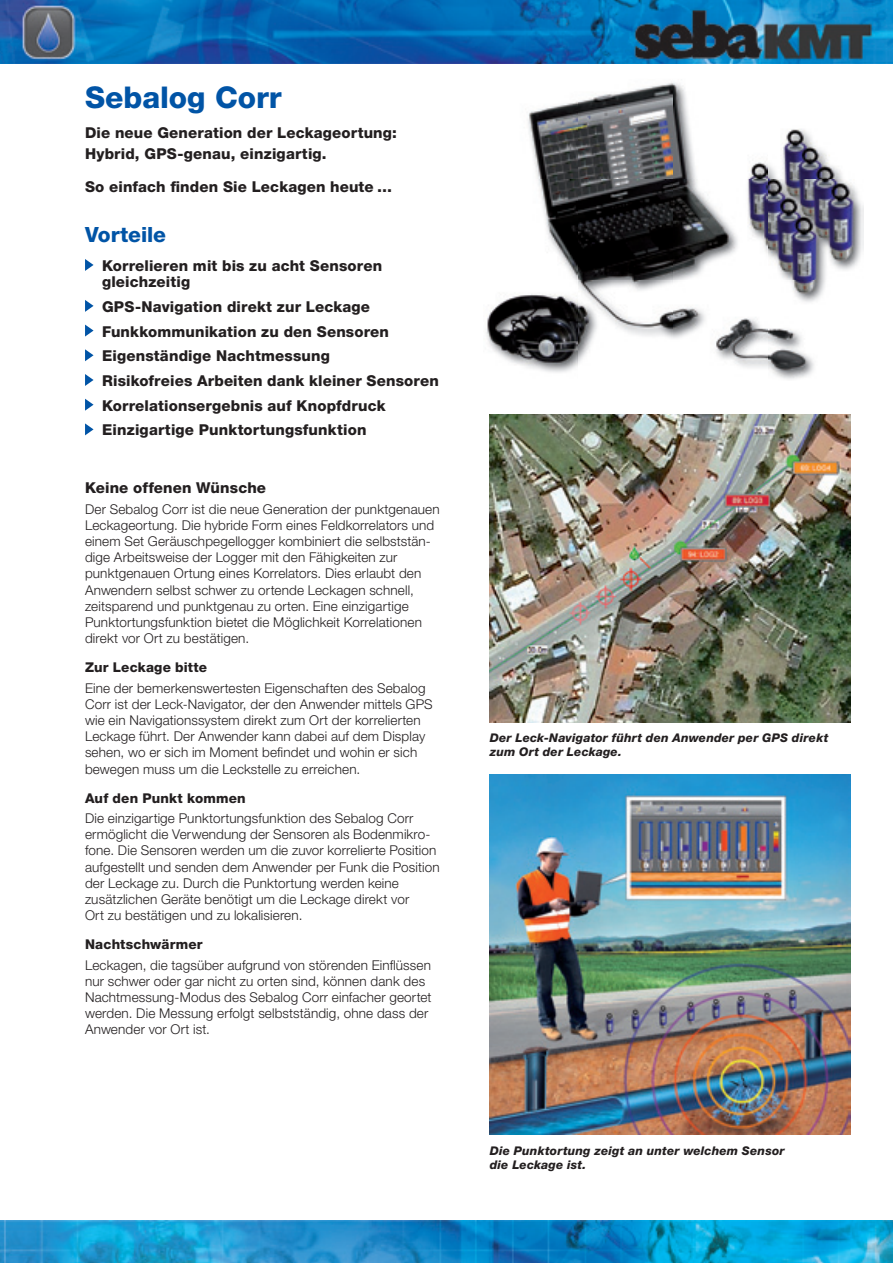
<style>
.page{position:relative;width:893px;height:1263px;background:#fff}
.page>*{position:absolute;margin:0;border:0;box-sizing:border-box;transform-origin:0 0}
.t1{font:800 30px "Helvetica Neue";color:#0154a6}
.t2{font:800 21px "Helvetica Neue";color:#0154a6}
.t3{font:800 15px/24.8px "Helvetica Neue";letter-spacing:.01em;color:#231f20}
.t4{font:300 13.5px/16.2px "Helvetica Neue";letter-spacing:.01em;color:#231f20}
.t5{font:800 13.5px "Helvetica Neue";letter-spacing:.015em;color:#231f20}
.t6{font:italic 800 12px/14.2px "Helvetica Neue";letter-spacing:.015em;color:#231f20}
</style>
<div class="page">
<hr style="left:0;top:1220px;width:893px;height:2px;background:#0154a6">
<svg style="left:85px;top:259px;width:9px;height:12px"></svg>
<svg style="left:85px;top:300px;width:9px;height:12px"></svg>
<svg style="left:85px;top:325px;width:9px;height:12px"></svg>
<svg style="left:85px;top:349px;width:9px;height:12px"></svg>
<svg style="left:85px;top:374px;width:9px;height:12px"></svg>
<svg style="left:85px;top:399px;width:9px;height:12px"></svg>
<svg style="left:85px;top:423px;width:9px;height:12px"></svg>
<img style="left:0;top:1221px;width:893px;height:42px">
<img style="left:0;top:0;width:893px;height:64px">
<img style="left:486px;top:82px;width:377px;height:298px">
<img style="left:490px;top:414px;width:360px;height:309px">
<img style="left:490px;top:774px;width:360px;height:361px">
<h1 class="t1" style="left:85px;top:79px;width:198px">Sebalog Corr</h1>
<p class="t3" style="left:85px;top:122px;width:313px;line-height:21px">Die neue Generation der Leckageortung:<br>Hybrid, GPS-genau, einzigartig.</p>
<p class="t3" style="left:85px;top:174px;width:309px">So einfach finden Sie Leckagen heute …</p>
<h2 class="t2" style="left:85px;top:222px;width:83px">Vorteile</h2>
<p class="t3" style="left:102px;top:257px;width:282px;line-height:16.2px">Korrelieren mit bis zu acht Sensoren gleichzeitig</p>
<p class="t3" style="left:102px;top:294px;width:338px">GPS-Navigation direkt zur Leckage Funkkommunikation zu den Sensoren Eigenständige Nachtmessung<br>Risikofreies Arbeiten dank kleiner Sensoren Korrelationsergebnis auf Knopfdruck Einzigartige Punktortungsfunktion</p>
<p class="t3" style="left:85px;top:475px;width:183px">Keine offenen Wünsche</p>
<p class="t4" style="left:85px;top:500px;width:356px">Der Sebalog Corr ist die neue Generation der punktgenauen Leckageortung. Die hybride Form eines Feldkorrelators und einem Set Geräuschpegellogger kombiniert die selbststän&shy;dige Arbeitsweise der Logger mit den Fähigkeiten zur punktgenauen Ortung eines Korrelators. Dies erlaubt den Anwendern selbst schwer zu ortende Leckagen schnell, zeitsparend und punktgenau zu orten. Eine einzigartige Punktortungsfunktion bietet die Möglichkeit Korrelationen direkt vor Ort zu bestätigen.</p>
<p class="t5" style="left:85px;top:659px;width:124px">Zur Leckage bitte</p>
<p class="t4" style="left:85px;top:679px;width:349px">Eine der bemerkenswertesten Eigenschaften des Sebalog Corr ist der Leck-Navigator, der den Anwender mittels GPS wie ein Navigationssystem direkt zum Ort der korrelierten Leckage führt. Der Anwender kann dabei auf dem Display sehen, wo er sich im Moment befindet und wohin er sich bewegen muss um die Leckstelle zu erreichen.</p>
<p class="t5" style="left:85px;top:790px;width:162px">Auf den Punkt kommen</p>
<p class="t4" style="left:85px;top:810px;width:356px">Die einzigartige Punktortungsfunktion des Sebalog Corr ermöglicht die Verwendung der Sensoren als Bodenmikro&shy;fone. Die Sensoren werden um die zuvor korrelierte Position aufgestellt und senden dem Anwender per Funk die Position der Leckage zu. Durch die Punktortung werden keine zusätzlichen Geräte benötigt um die Leckage direkt vor<br>Ort zu bestätigen und zu lokalisieren.</p>
<p class="t5" style="left:85px;top:936px;width:119px">Nachtschwärmer</p>
<p class="t4" style="left:85px;top:956px;width:348px">Leckagen, die tagsüber aufgrund von störenden Einflüssen nur schwer oder gar nicht zu orten sind, können dank des Nachtmessung-Modus des Sebalog Corr einfacher geortet werden. Die Messung erfolgt selbstständig, ohne dass der Anwender vor Ort ist.</p>
<p class="t6" style="left:490px;top:730px;width:340px">Der Leck-Navigator führt den Anwender per GPS direkt zum Ort der Leckage.</p>
<p class="t6" style="left:490px;top:1143px;width:296px">Die Punktortung zeigt an unter welchem Sensor die Leckage ist.</p>
</div>
